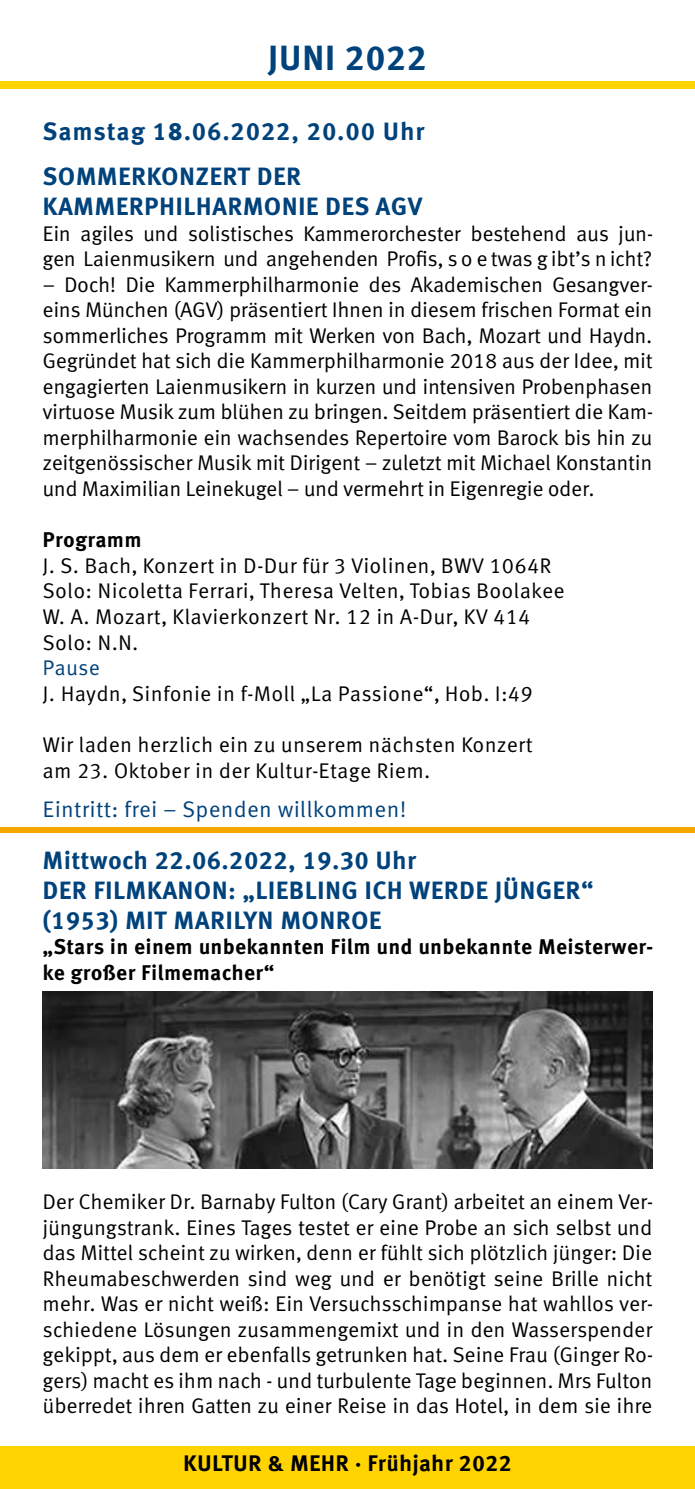
<style>
.page{position:relative;width:695px;height:1489px;background:#fff}
.page>*{position:absolute;margin:0;border:0;box-sizing:border-box;transform-origin:0 0}
.t1{font:700 35px "Meta Corr";letter-spacing:.01em;color:#00427b}
.t2{font:700 25px/30px "Meta Corr";letter-spacing:.01em;color:#00427b}
.t3{font:22.5px "Meta Corr";letter-spacing:.01em;color:#00427b}
.t4{font:700 22.5px "Meta Corr";letter-spacing:.01em;color:#000}
.t5{font:21.25px/25.5px "Meta Corr";letter-spacing:-.01em;color:#000;text-align:justify}
.t6{font:21.25px/25.8px "Meta Corr";letter-spacing:.01em;color:#000}
.t7{font:700 21.25px/25.5px "Meta Corr";letter-spacing:.01em;color:#000}
.t8{font:21.25px "Meta Corr";letter-spacing:.01em;color:#00427b}
.s1{font-family:"Futura PT"}
</style>
<div class="page">
<div style="left:0;top:81px;width:694px;height:8px;background:#ffd400"></div>
<div style="left:0;top:1446px;width:694px;height:42px;background:#ffd400"></div>
<img style="left:43px;top:991px;width:609px;height:177px">
<div style="left:0;top:827px;width:694px;height:6px;background:#f7a500"></div>
<h1 class="t1" style="left:267px;top:37px;width:161px">JUNI 2022</h1>
<p class="t2" style="left:43px;top:109px;width:383px;line-height:45px">Samstag 1<span class="s1">8</span>.06.2022, 20.00 Uhr<br>SOMMERKONZERT DER</p>
<p class="t2" style="left:43px;top:191px;width:381px">KAMMERPHILHARMONIE DES AGV</p>
<p class="t5" style="left:43px;top:221px;width:612px">Ein agiles und solistisches Kammerorchester bestehend aus jun&shy;gen Laienmusikern und angehenden Profis, s o e twas g ibt’s n icht?</p>
<p class="t5" style="left:43px;top:272px;width:612px">– Doch! Die Kammerphilharmonie des Akademischen Gesangver&shy;eins München (AGV) präsentiert Ihnen in diesem frischen Format ein sommerliches Programm mit Werken von Bach, Mozart und Haydn.<br>Gegründet hat sich die Kammerphilharmonie 2018 aus der Idee, mit engagierten Laienmusikern in kurzen und intensiven Probenphasen virtuose Musik zum blühen zu bringen. Seitdem präsentiert die Kam&shy;merphilharmonie ein wachsendes Repertoire vom Barock bis hin zu zeitgenössischer Musik mit Dirigent – zuletzt mit Michael Konstantin und Maximilian Leinekugel – und vermehrt in Eigenregie oder.</p>
<p class="t7" style="left:43px;top:527px;width:101px">Programm</p>
<p class="t6" style="left:43px;top:552px;width:523px">J. S. Bach, Konzert in D-Dur für 3 Violinen, BWV 1064R Solo: Nicoletta Ferrari, Theresa Velten, Tobias Boolakee W. A. Mozart, Klavierkonzert Nr. 12 in A-Dur, KV 414<br>Solo: N.N.</p>
<p class="t8" style="left:43px;top:655px;width:59px">Pause</p>
<p class="t6" style="left:43px;top:680px;width:491px">J. Haydn, Sinfonie in f-Moll „La Passione“, Hob. I:49</p>
<p class="t6" style="left:43px;top:732px;width:491px">Wir laden herzlich ein zu unserem nächsten Konzert am 23. Oktober in der Kultur-Etage Riem.</p>
<p class="t3" style="left:43px;top:795px;width:365px">Eintritt: frei – Spenden willkommen!</p>
<p class="t2" style="left:43px;top:845px;width:552px">Mittwoch 22.06.2022, 19.30 Uhr<br>DER FILMKANON: „LIEBLING ICH WERDE JÜNGER“ (1953) MIT MARILYN MONROE</p>
<p class="t7" style="left:43px;top:934px;width:612px">„Stars in einem unbekannten Film und unbekannte Meisterwer&shy;ke großer Filmemacher“</p>
<p class="t5" style="left:43px;top:1189px;width:612px">Der Chemiker Dr. Barnaby Fulton (Cary Grant) arbeitet an einem Ver&shy;jüngungstrank. Eines Tages testet er eine Probe an sich selbst und das Mittel scheint zu wirken, denn er fühlt sich plötzlich jünger: Die Rheumabeschwerden sind weg und er benötigt seine Brille nicht mehr. Was er nicht weiß: Ein Versuchsschimpanse hat wahllos ver&shy;schiedene Lösungen zusammengemixt und in den Wasserspender gekippt, aus dem er ebenfalls getrunken hat. Seine Frau (Ginger Ro&shy;gers) macht es ihm nach - und turbulente Tage beginnen. Mrs Fulton überredet ihren Gatten zu einer Reise in das Hotel, in dem sie ihre</p>
<p class="t4" style="left:183px;top:1449px;width:330px">KULTUR &amp; MEHR · Frühjahr 2022</p>
</div>
